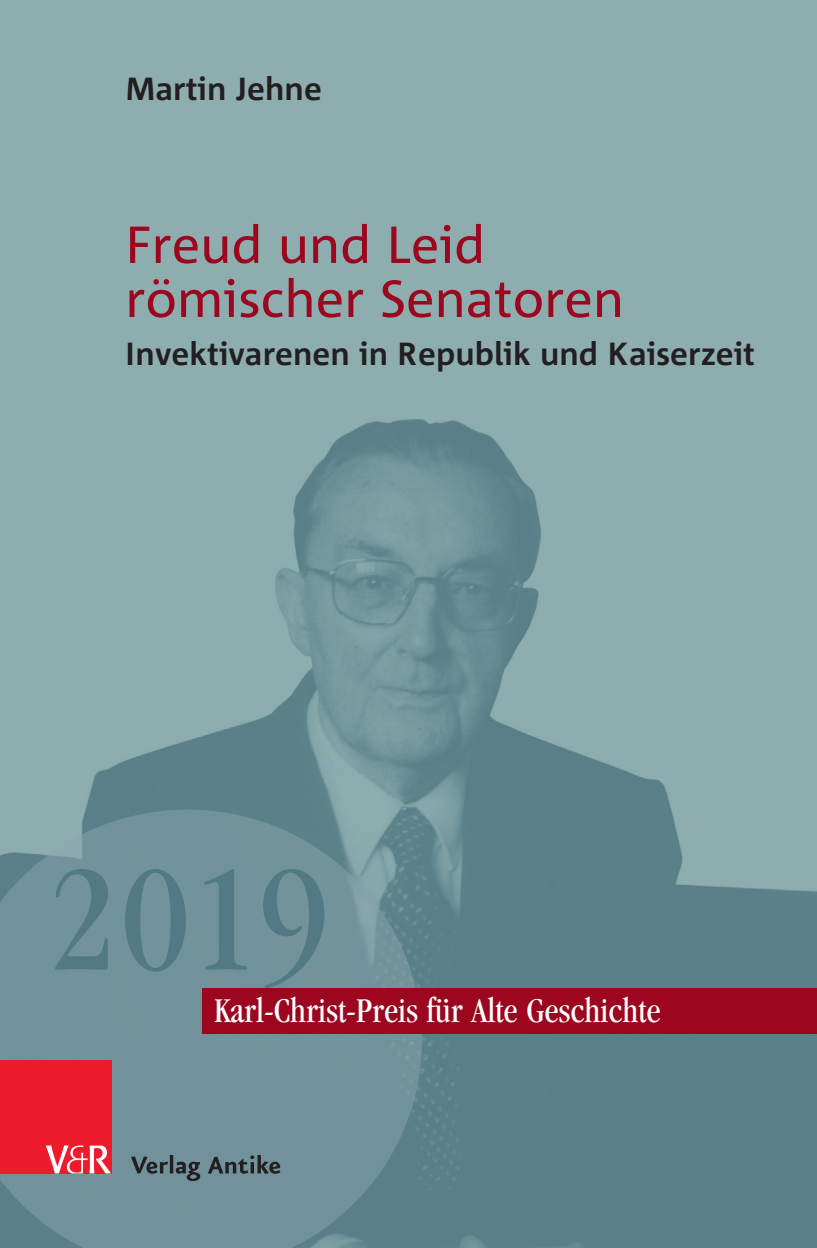
<style>
.page{position:relative;width:817px;height:1248px;background:#fff}
.page>*{position:absolute;margin:0;border:0;box-sizing:border-box;transform-origin:0 0}
.t1{font:52px/54px "Corpid C1";color:#9d061f}
.t2{font:condensed 36px "Garamond";color:#fff}
.t3{font:700 32px "Corpid C1";color:#231f20}
</style>
<div class="page">
<img style="left:0;top:0;width:816px;height:1247px">
<svg style="left:0;top:809px;width:422px;height:438px;background:#709099"></svg>
<div style="left:202px;top:987px;width:614px;height:46px;background:#9d061f"></div>
<svg style="left:55px;top:868px;width:269px;height:119px;background:#698b94"></svg>
<div style="left:0;top:1059px;width:111px;height:114px;background:#ee1b2d"></div>
<svg style="left:46px;top:1145px;width:65px;height:28px"></svg>
<svg style="left:131px;top:1154px;width:149px;height:26px;background:#5c7279"></svg>
<p class="t3" style="left:125px;top:68px;width:198px">Martin Jehne</p>
<h1 class="t1" style="left:125px;top:216px;width:500px">Freud und Leid römischer Senatoren</h1>
<p class="t3" style="left:125px;top:333px;width:631px">Invektivarenen in Republik und Kaiserzeit</p>
<p class="t2" style="left:214px;top:989px;width:448px">Karl-Christ-Preis für Alte Geschichte</p>
</div>
